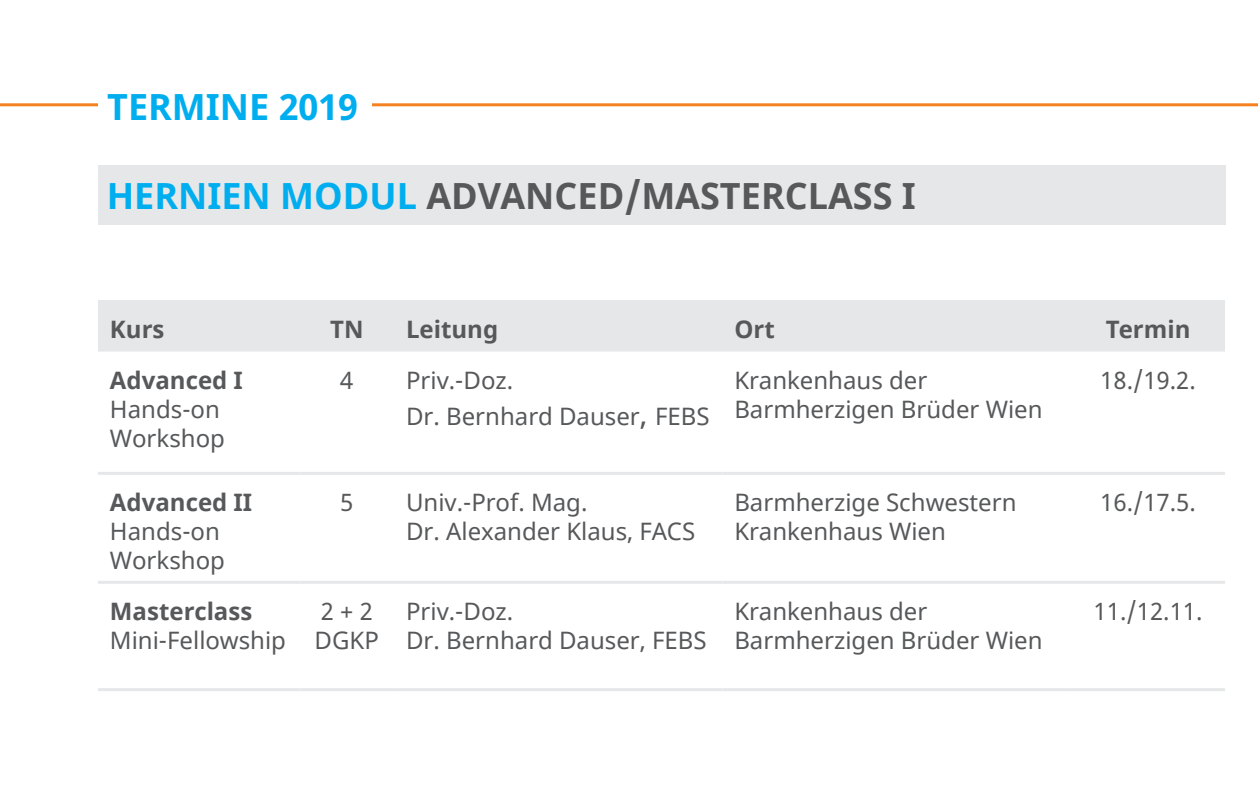
<style>
.page{position:relative;width:1258px;height:805px;background:#fff}
.page>*{position:absolute;margin:0;border:0;box-sizing:border-box;transform-origin:0 0}
.t1{font:700 36px "Noto Sans";color:#57585a}
.t2{font:700 36px "Noto Sans";color:#00aeef}
.t3{font:24px/28.8px "Noto Sans";color:#57585a}
.t4{font:700 24px "Noto Sans";color:#57585a}
.s1{color:#00aeef}
.s2{font-weight:700}
.s3{font-size:30px}
</style>
<div class="page">
<hr style="left:0;top:103px;width:1258px;height:3px;background:#f58220">
<div style="left:98px;top:81px;width:273px;height:47px;background:#fff"></div>
<div style="left:98px;top:165px;width:1127px;height:59px;background:#e6e7e9"></div>
<div style="left:98px;top:300px;width:1127px;height:51px;background:#e6e7e9"></div>
<hr style="left:98px;top:471px;width:202px;height:3px;background:#e6e7e9">
<hr style="left:300px;top:471px;width:94px;height:3px;background:#e6e7e9">
<hr style="left:394px;top:471px;width:328px;height:3px;background:#e6e7e9">
<hr style="left:722px;top:471px;width:349px;height:3px;background:#e6e7e9">
<hr style="left:1071px;top:471px;width:154px;height:3px;background:#e6e7e9">
<hr style="left:98px;top:580px;width:202px;height:3px;background:#e6e7e9">
<hr style="left:300px;top:580px;width:94px;height:3px;background:#e6e7e9">
<hr style="left:394px;top:580px;width:328px;height:3px;background:#e6e7e9">
<hr style="left:722px;top:580px;width:349px;height:3px;background:#e6e7e9">
<hr style="left:1071px;top:580px;width:154px;height:3px;background:#e6e7e9">
<hr style="left:98px;top:687px;width:202px;height:3px;background:#e6e7e9">
<hr style="left:300px;top:687px;width:94px;height:3px;background:#e6e7e9">
<hr style="left:394px;top:687px;width:328px;height:3px;background:#e6e7e9">
<hr style="left:722px;top:687px;width:349px;height:3px;background:#e6e7e9">
<hr style="left:1071px;top:687px;width:154px;height:3px;background:#e6e7e9">
<p class="t2" style="left:107px;top:81px;width:252px">TERMINE 2019</p>
<p class="t1" style="left:107px;top:170px;width:811px"><span class="s1">HERNIEN MODUL</span> ADVANCED/MASTERCLASS I</p>
<p class="t4" style="left:110px;top:312px;width:56px">Kurs</p>
<p class="t4" style="left:330px;top:312px;width:35px">TN</p>
<p class="t4" style="left:406px;top:312px;width:94px">Leitung</p>
<p class="t4" style="left:734px;top:312px;width:42px">Ort</p>
<p class="t4" style="left:1105px;top:312px;width:86px">Termin</p>
<p class="t3" style="left:110px;top:367px;width:134px"><span class="s2">Advanced I<br></span>Hands-on<br>Workshop</p>
<p class="t3" style="left:340px;top:367px;width:15px">4</p>
<p class="t3" style="left:406px;top:363px;width:305px;line-height:36px">Priv.-Doz.<br>Dr. Bernhard Dauser<span class="s3">,</span> FEBS</p>
<p class="t3" style="left:734px;top:367px;width:310px">Krankenhaus der<br>Barmherzigen Brüder Wien</p>
<p class="t3" style="left:1100px;top:367px;width:97px">18./19.2.</p>
<p class="t3" style="left:110px;top:488px;width:144px"><span class="s2">Advanced II<br></span>Hands-on<br>Workshop</p>
<p class="t3" style="left:340px;top:488px;width:15px">5</p>
<p class="t3" style="left:406px;top:488px;width:291px">Univ.-Prof. Mag.<br>Dr. Alexander Klaus, FACS</p>
<p class="t3" style="left:734px;top:488px;width:284px">Barmherzige Schwestern<br>Krankenhaus Wien</p>
<p class="t3" style="left:1100px;top:488px;width:97px">16./17.5.</p>
<p class="t3" style="left:110px;top:597px;width:177px"><span class="s2">Masterclass<br></span>Mini-Fellowship</p>
<p class="t3" style="left:315px;top:597px;width:66px">2 + 2<br>DGKP</p>
<p class="t3" style="left:406px;top:597px;width:302px">Priv.-Doz.<br>Dr. Bernhard Dauser, FEBS</p>
<p class="t3" style="left:734px;top:597px;width:310px">Krankenhaus der<br>Barmherzigen Brüder Wien</p>
<p class="t3" style="left:1093px;top:597px;width:110px">11./12.11.</p>
</div>
